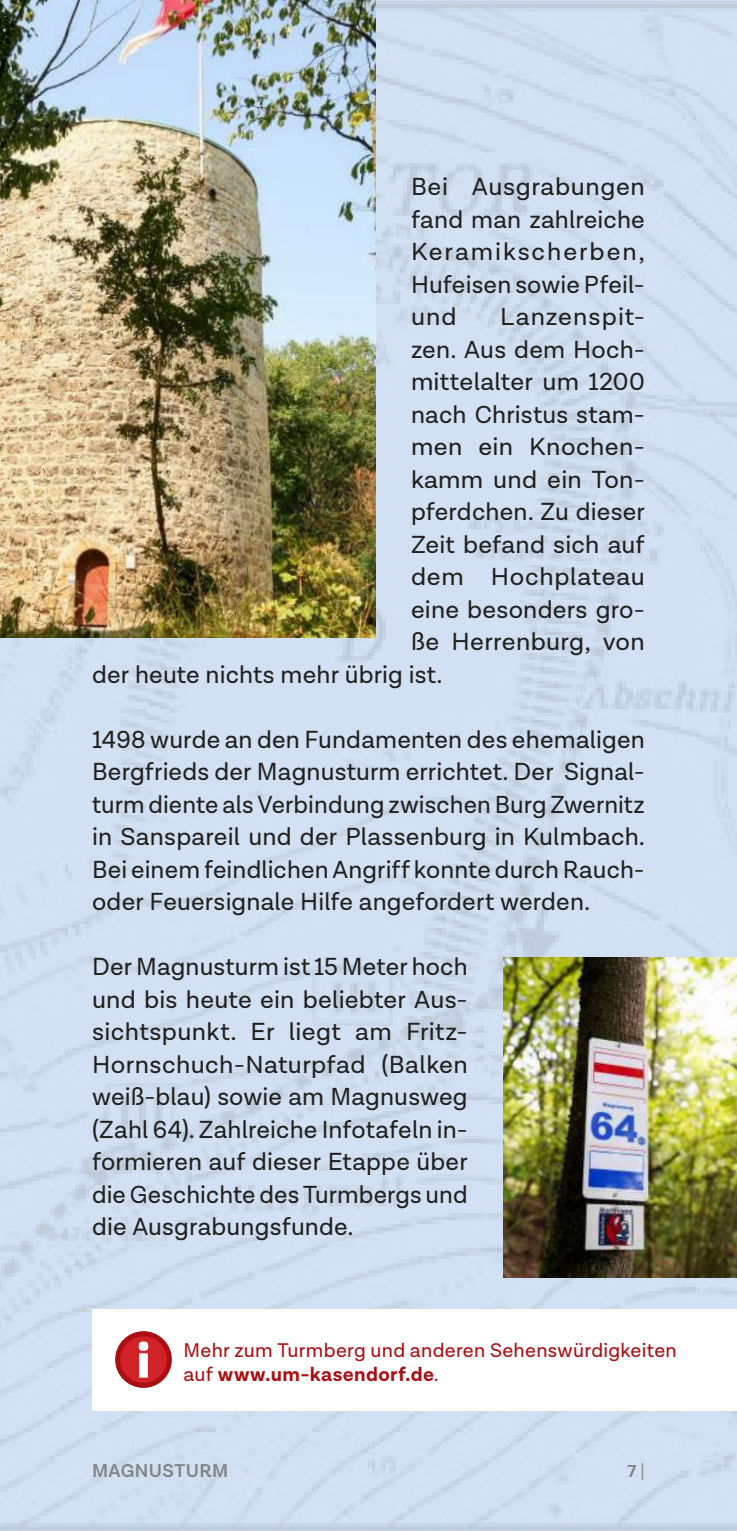
<style>
.page{position:relative;width:737px;height:1531px;background:#fff}
.page>*{position:absolute;margin:0;border:0;box-sizing:border-box;transform-origin:0 0}
.t1{font:25px/32.5px "Lota Grotesque";letter-spacing:.01em;color:#221f1f;text-align:justify}
.t2{font:25px "Lota Grotesque";letter-spacing:.04em;color:#221f1f}
.t3{font:20px/24px "Lota Grotesque";letter-spacing:.015em;color:#aa0e13}
.t4{font:600 18.75px "Lota Grotesque";letter-spacing:.02em;color:#808284}
.t5{font:600 17.5px "Lota Grotesque";color:#808284}
.s1{font-weight:700}
.s2{font-weight:300;font-size:20px}
</style>
<div class="page">
<img style="left:0;top:0;width:737px;height:1531px">
<img style="left:0;top:0;width:376px;height:638px">
<div style="left:92px;top:1308px;width:645px;height:102px;background:#fff"></div>
<img style="left:503px;top:957px;width:234px;height:320px">
<div style="left:118px;top:1333px;width:51px;height:52px;background:#d12229;border-radius:50%"></div>
<div style="left:115px;top:1331px;width:57px;height:57px;border:5px solid #aa0e13;border-radius:50%"></div>
<svg style="left:139px;top:1341px;width:9px;height:36px"></svg>
<p class="t1" style="left:411px;top:171px;width:235px">Bei Ausgrabungen fand man zahlreiche Keramikscherben, Hufeisen sowie Pfeil&shy;und</p>
<p class="t2" style="left:500px;top:304px;width:146px">Lanzenspit-</p>
<p class="t1" style="left:411px;top:334px;width:235px">zen. Aus dem Hoch-</p>
<p class="t1" style="left:411px;top:366px;width:235px">mittelalter um 1200</p>
<p class="t1" style="left:411px;top:399px;width:235px">nach Christus stam-</p>
<p class="t1" style="left:411px;top:431px;width:235px">men ein Knochen-</p>
<p class="t1" style="left:411px;top:464px;width:235px">kamm und ein Ton-</p>
<p class="t1" style="left:411px;top:496px;width:235px">pferdchen. Zu dieser</p>
<p class="t1" style="left:411px;top:529px;width:235px">Zeit befand sich auf</p>
<p class="t1" style="left:411px;top:561px;width:235px">dem Hochplateau</p>
<p class="t1" style="left:411px;top:594px;width:235px">eine besonders gro-</p>
<p class="t1" style="left:411px;top:626px;width:235px">ße Herrenburg, von</p>
<p class="t1" style="left:92px;top:659px;width:352px">der heute nichts mehr übrig ist.</p>
<p class="t1" style="left:92px;top:724px;width:554px">1498 wurde an den Fundamenten des ehemaligen Bergfrieds der Magnusturm errichtet. Der Signal&shy;turm diente als Verbindung zwischen Burg Zwernitz in Sanspareil und der Plassenburg in Kulmbach.<br>Bei einem feindlichen Angriff konnte durch Rauch&shy;oder Feuersignale Hilfe angefordert werden.</p>
<p class="t1" style="left:92px;top:951px;width:377px">Der Magnusturm ist 15 Meter hoch und bis heute ein beliebter Aus&shy;sichtspunkt. Er liegt am Fritz-Hornschuch-Naturpfad (Balken weiß-blau) sowie am Magnusweg (Zahl 64). Zahlreiche Infotafeln in&shy;formieren auf dieser Etappe über die Geschichte des Turmbergs und die Ausgrabungsfunde.</p>
<p class="t3" style="left:184px;top:1338px;width:495px">Mehr zum Turmberg und anderen Sehenswürdigkeiten auf <span class="s1">www.um-kasendorf.de</span>.</p>
<p class="t4" style="left:92px;top:1460px;width:138px">MAGNUSTURM</p>
<p class="t5" style="left:627px;top:1461px;width:19px">7 <span class="s2">|</span></p>
</div>
